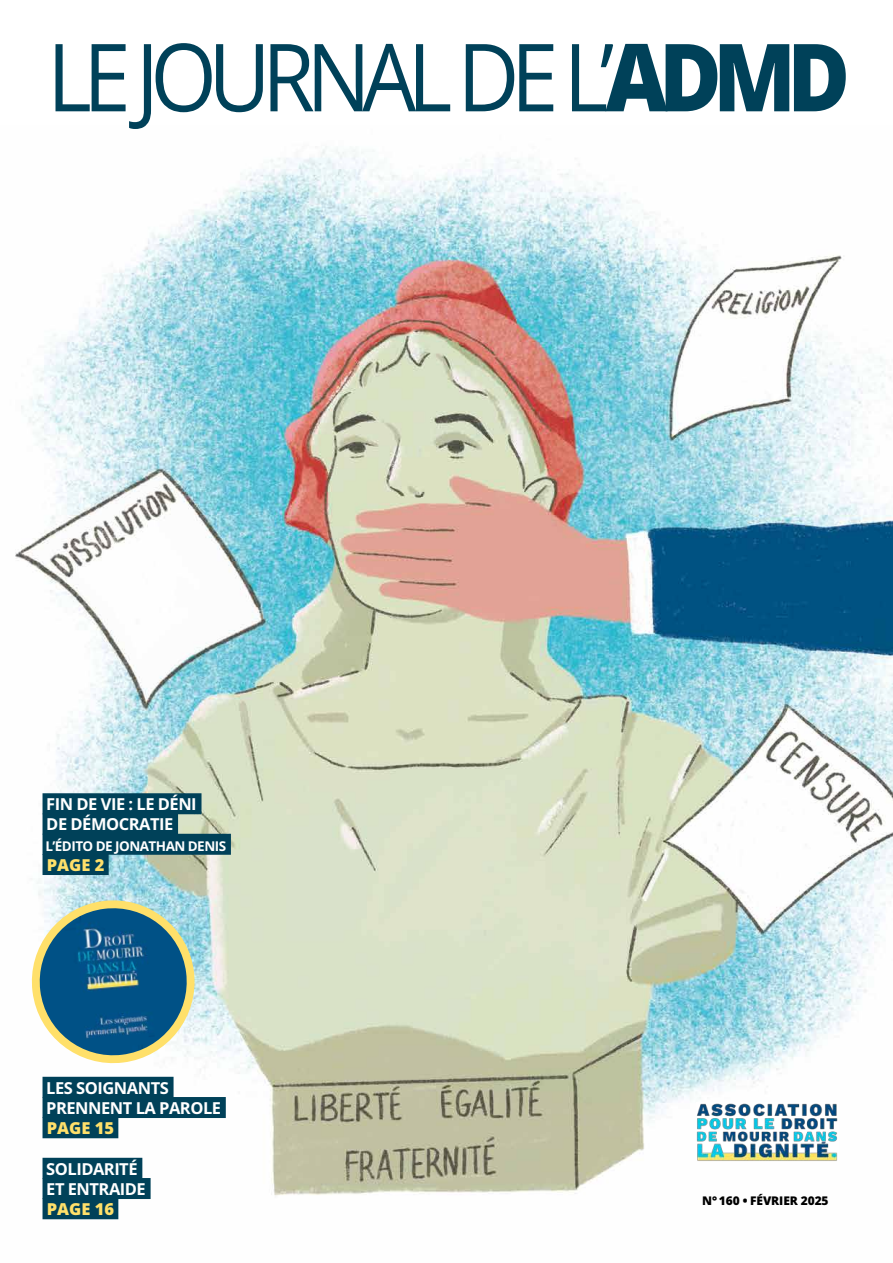
<style>
.page{position:relative;width:893px;height:1263px;background:#fff}
.page>*{position:absolute;margin:0;border:0;box-sizing:border-box;transform-origin:0 0}
.t1{font:94.05px "Open Sans";letter-spacing:-.1em;color:#004159;scale:.91 1}
.Surtitre{font:700 16.5px "Open Sans";letter-spacing:-.03em;color:#fff}
.Surtitre-2{font:800 16.5px "Open Sans";color:#ffe06a}
.Surtitre-3{font:700 13.5px "Open Sans";letter-spacing:-.04em;color:#fff}
.t2{font:800 12px "Open Sans";letter-spacing:-.01em;color:#000}
.s1{font-weight:800}
</style>
<div class="page">
<img style="left:15px;top:146px;width:878px;height:1074px">
<svg style="left:31px;top:900px;width:164px;height:167px"></svg>
<div style="left:43px;top:793px;width:158px;height:21px;background:#004159"></div>
<div style="left:43px;top:813px;width:135px;height:21px;background:#004159"></div>
<div style="left:43px;top:834px;width:188px;height:21px;background:#004159"></div>
<div style="left:43px;top:854px;width:66px;height:21px;background:#004159"></div>
<div style="left:43px;top:1077px;width:131px;height:21px;background:#004159"></div>
<div style="left:43px;top:1097px;width:183px;height:21px;background:#004159"></div>
<div style="left:43px;top:1117px;width:75px;height:21px;background:#004159"></div>
<div style="left:43px;top:1158px;width:99px;height:21px;background:#004159"></div>
<div style="left:43px;top:1178px;width:108px;height:21px;background:#004159"></div>
<div style="left:43px;top:1198px;width:75px;height:21px;background:#004159"></div>
<img style="left:686px;top:1093px;width:159px;height:73px">
<p class="t1" style="left:47px;top:13px;width:884px">LE JOURNAL DE L’<span class="s1">ADMD</span></p>
<p class="Surtitre" style="left:46px;top:792px;width:152px">FIN DE VIE : LE DÉNI</p>
<p class="Surtitre" style="left:46px;top:813px;width:128px">DE DÉMOCRATIE</p>
<p class="Surtitre-3" style="left:45px;top:836px;width:182px">L’ÉDITO DE JONATHAN DENIS</p>
<p class="Surtitre-2" style="left:47px;top:852px;width:59px">PAGE 2</p>
<p class="Surtitre" style="left:46px;top:1076px;width:124px">LES SOIGNANTS</p>
<p class="Surtitre" style="left:46px;top:1096px;width:176px">PRENNENT LA PAROLE</p>
<p class="Surtitre-2" style="left:47px;top:1115px;width:69px">PAGE 15</p>
<p class="Surtitre" style="left:46px;top:1157px;width:93px">SOLIDARITÉ</p>
<p class="Surtitre" style="left:46px;top:1177px;width:101px">ET ENTRAIDE</p>
<p class="Surtitre-2" style="left:47px;top:1196px;width:69px">PAGE 16</p>
<p class="t2" style="left:702px;top:1191px;width:128px">N° 160 • FÉVRIER 2025</p>
</div>
